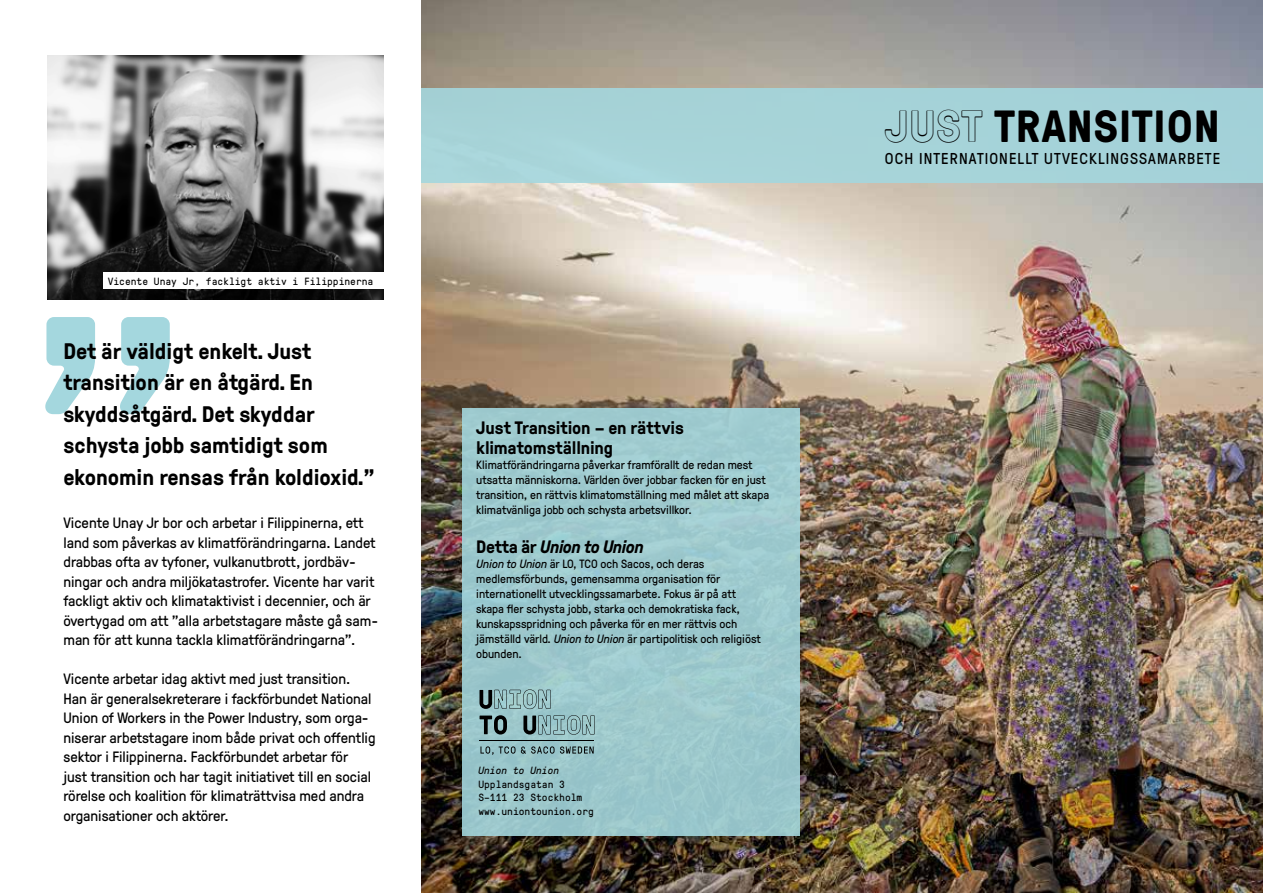
<style>
.page{position:relative;width:1263px;height:893px;background:#fff}
.page>*{position:absolute;margin:0;border:0;box-sizing:border-box;transform-origin:0 0}
.t1{font:373.5px "GT Pressura";color:#a4d7de}
.t2{font:700 45px "GT Pressura";letter-spacing:.02em;color:#000}
.t3{font:700 22.5px/31.5px "GT Pressura";color:#000}
.t4{font:700 18px/19.5px "GT Pressura";letter-spacing:-.005em;color:#000}
.t5{font:italic 700 18px "GT Pressura";letter-spacing:-.03em;color:#000}
.t6{font:15.75px "GT Pressura";letter-spacing:.07em;color:#000}
.t7{font:15px/19.5px "GT Pressura";color:#000}
.t8{font:12px/15px "GT Pressura";color:#000}
.t9{font:10.5px/13.5px "GT Pressura Mono";color:#000}
.t10{font:italic 10.5px "GT Pressura Mono";color:#000}
.s1{font-style:normal}
.s2{font-style:italic}
.s3{font-family:"UTOUPRESSURAOUTLINE"}
</style>
<div class="page">
<img style="left:421px;top:0;width:842px;height:893px">
<div style="left:463px;top:408px;width:337px;height:428px;background:#9dc9cd"></div>
<div style="left:421px;top:88px;width:842px;height:95px;background:#a4d7de"></div>
<img style="left:48px;top:55px;width:336px;height:245px">
<svg style="left:480px;top:746px;width:13px;height:9px"></svg>
<svg style="left:499px;top:746px;width:16px;height:8px"></svg>
<svg style="left:479px;top:689px;width:72px;height:20px"></svg>
<svg style="left:479px;top:715px;width:28px;height:19px"></svg>
<svg style="left:523px;top:715px;width:72px;height:20px"></svg>
<hr style="left:480px;top:740px;width:114px;height:1px;background:#000">
<svg style="left:521px;top:746px;width:73px;height:8px"></svg>
<div style="left:103px;top:273px;width:289px;height:16px;background:#fff"></div>
<p class="t9" style="left:108px;top:274px;width:267px">Vicente Unay Jr, fackligt aktiv i Filippinerna</p>
<h1 class="t1" style="left:185px;top:550px;width:154px;rotate:-180deg">“</h1>
<h3 class="t3" style="left:63px;top:334px;width:313px">Det är väldigt enkelt. Just transition är en åtgärd. En skyddsåtgärd. Det skyddar schysta jobb samtidigt som ekonomin rensas från koldioxid.”</h3>
<p class="t7" style="left:63px;top:512px;width:316px">Vicente Unay Jr bor och arbetar i Filippinerna, ett land som påverkas av klimatförändringarna. Landet drabbas ofta av tyfoner, vulkanutbrott, jordbäv&shy;ningar och andra miljökatastrofer. Vicente har varit fackligt aktiv och klimataktivist i decennier, och är övertygad om att ”alla arbetstagare måste gå sam&shy;man för att kunna tackla klimatförändringarna”.</p>
<p class="t7" style="left:63px;top:668px;width:314px">Vicente arbetar idag aktivt med just transition.<br>Han är generalsekreterare i fackförbundet National Union of Workers in the Power Industry, som orga&shy;niserar arbetstagare inom både privat och offentlig sektor i Filippinerna. Fackförbundet arbetar för just transition och har tagit initiativet till en social rörelse och koalition för klimaträttvisa med andra organisationer och aktörer.</p>
<p class="t4" style="left:476px;top:418px;width:209px">Just Transition – en rättvis klimatomställning</p>
<p class="t8" style="left:476px;top:457px;width:294px">Klimatförändringarna påverkar framförallt de redan mest utsatta människorna. Världen över jobbar facken för en just transition, en rättvis klimatomställning med målet att skapa klimatvänliga jobb och schysta arbetsvillkor.</p>
<p class="t5" style="left:476px;top:534px;width:169px"><span class="s1">Detta är</span> Union to Union</p>
<p class="t8" style="left:476px;top:556px;width:286px"><span class="s2">Union to Union</span> är LO, TCO och Sacos, och deras medlemsförbunds, gemensamma organisation för internationellt utvecklingssamarbete. Fokus är på att skapa fler schysta jobb, starka och demokratiska fack, kunskapsspridning och påverka för en mer rättvis och jämställd värld. <span class="s2">Union to Union</span> är partipolitisk och religiöst obunden.</p>
<p class="t10" style="left:478px;top:763px;width:82px">Union to Union</p>
<p class="t9" style="left:478px;top:777px;width:117px">Upplandsgatan 3<br>S–111 23 Stockholm www.uniontounion.org</p>
<h2 class="t2" style="left:885px;top:93px;width:336px"><span class="s3">Just</span> TRANSITION</h2>
<p class="t6" style="left:885px;top:148px;width:337px">OCH INTERNATIONELLT UTVECKLINGSSAMARBETE</p>
</div>
